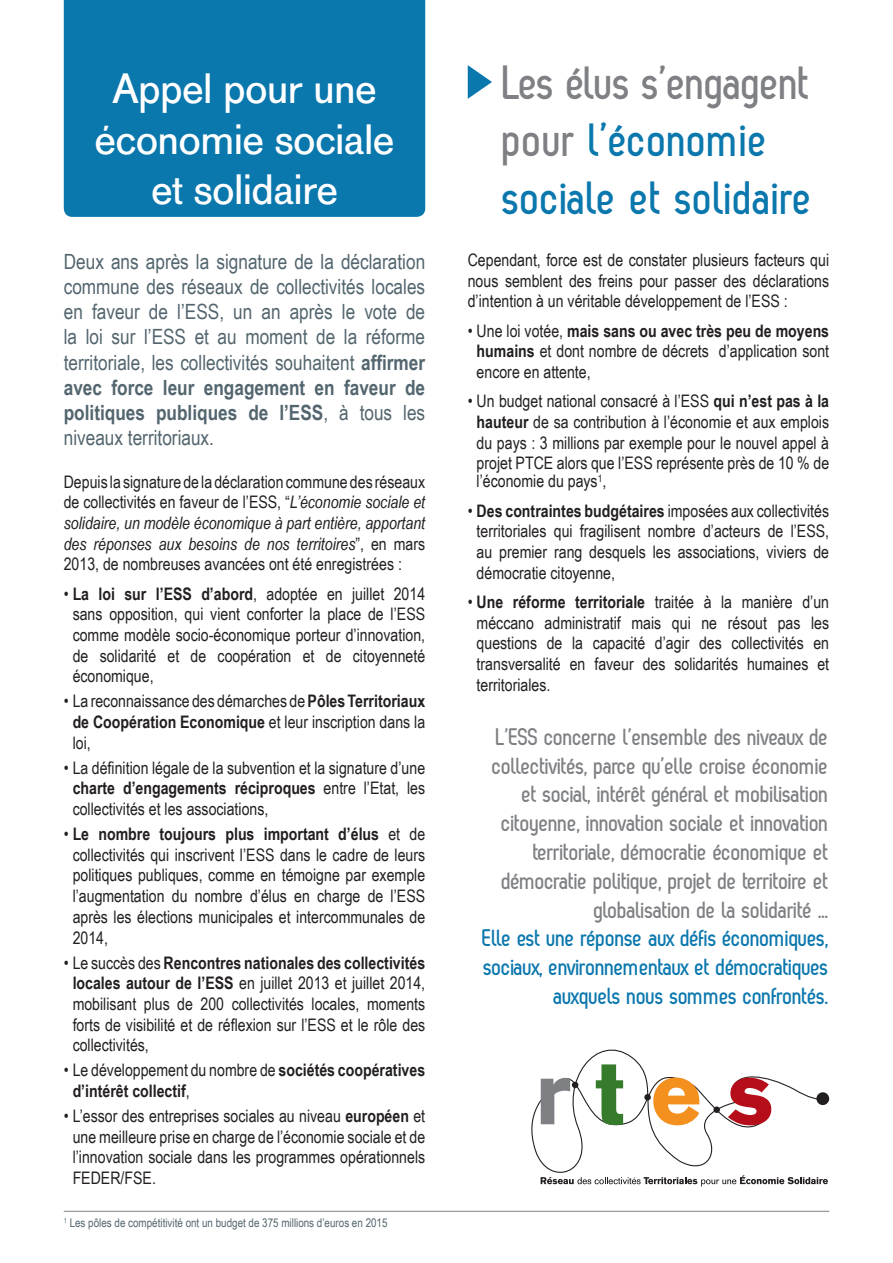
<style>
.page{position:relative;width:893px;height:1263px;background:#fff}
.page>*{position:absolute;margin:0;border:0;box-sizing:border-box;transform-origin:0 0}
.t1{font:700 48px/57.6px "Zag";color:#0a77ad}
.t2{font:42px/50.4px "AG Old Face";color:#fff;text-align:center}
.t3{font:700 24px/28.8px "Zag";letter-spacing:-.02em;color:#7e8083;text-align:right}
.t4{font:700 24px/28.8px "Zag";letter-spacing:-.02em;color:#0a77ad;text-align:right}
.t5{font:21px/25.2px "Arial Narrow";color:#53656e;text-align:justify}
.t6{font:17.25px/20.7px "Arial Narrow";color:#231f20;text-align:justify}
.t7{font:700 17.25px/20.7px "Arial Narrow";color:#231f20}
.t8{font:12px "Arial Narrow";color:#53656e}
.s1{font-weight:700}
.s2{font-style:italic}
.s3{font-weight:400}
.s4{color:#7e8083}
</style>
<div class="page">
<hr style="left:64px;top:1211px;width:765px;height:1px;background:#7e8083">
<svg style="left:531px;top:1049px;width:297px;height:137px"></svg>
<svg style="left:468px;top:65px;width:24px;height:34px"></svg>
<div style="left:64px;top:0;width:361px;height:217px;background:#0a77ad"></div>
<h2 class="t2" style="left:95px;top:64px;width:301px">Appel pour une économie sociale et solidaire</h2>
<p class="t5" style="left:64px;top:248px;width:363px">Deux ans après la signature de la déclaration commune des réseaux de collectivités locales en faveur de l’ESS, un an après le vote de la loi sur l’ESS et au moment de la réforme territoriale, les collectivités souhaitent <span class="s1">affirmer avec force leur engagement en faveur de politiques publiques de l’ESS</span>, à tous les niveaux territoriaux.</p>
<p class="t6" style="left:64px;top:470px;width:363px">Depuis la signature de la déclaration commune des réseaux de collectivités en faveur de l’ESS, “<span class="s2">L’économie sociale et solidaire, un modèle économique à part entière, apportant des réponses aux besoins de nos territoires</span>”, en mars 2013, de nombreuses avancées ont été enregistrées :</p>
<p class="t6" style="left:73px;top:582px;width:354px;text-indent:-9px">• <span class="s1">La loi sur l’ESS d’abord</span>, adoptée en juillet 2014 sans opposition, qui vient conforter la place de l’ESS comme modèle socio-économique porteur d’innovation, de solidarité et de coopération et de citoyenneté économique,</p>
<p class="t6" style="left:73px;top:690px;width:354px;text-indent:-9px">• La reconnaissance des démarches de <span class="s1">Pôles Territoriaux de Coopération Economique</span> et leur inscription dans la loi,</p>
<p class="t6" style="left:73px;top:757px;width:354px;text-indent:-9px">• La définition légale de la subvention et la signature d’une <span class="s1">charte d’engagements réciproques</span> entre l’Etat, les collectivités et les associations,</p>
<p class="t6" style="left:73px;top:823px;width:354px;text-indent:-9px">• <span class="s1">Le nombre toujours plus important d’élus</span> et de collectivités qui inscrivent l’ESS dans le cadre de leurs politiques publiques, comme en témoigne par exemple l’augmentation du nombre d’élus en charge de l’ESS après les élections municipales et intercommunales de 2014,</p>
<p class="t6" style="left:73px;top:951px;width:354px;text-indent:-9px">• Le succès des <span class="s1">Rencontres nationales des collectivités locales autour de l’ESS</span> en juillet 2013 et juillet 2014, mobilisant plus de 200 collectivités locales, moments forts de visibilité et de réflexion sur l’ESS et le rôle des collectivités,</p>
<p class="t7" style="left:73px;top:1059px;width:354px;text-indent:-9px"><span class="s3">• Le développement du nombre de</span> sociétés coopératives d’intérêt collectif<span class="s3">,</span></p>
<p class="t6" style="left:73px;top:1105px;width:354px;text-indent:-9px">• L’essor des entreprises sociales au niveau <span class="s1">européen</span> et une meilleure prise en charge de l’économie sociale et de l’innovation sociale dans les programmes opérationnels FEDER/FSE.</p>
<p class="t8" style="left:64px;top:1214px;width:325px"><sup>1</sup> Les pôles de compétitivité ont un budget de 375 millions d’euros en 2015</p>
<h1 class="t1" style="left:503px;top:53px;width:312px"><span class="s4">Les élus s’engagent pour</span> l’économie sociale et solidaire</h1>
<p class="t6" style="left:468px;top:249px;width:363px">Cependant, force est de constater plusieurs facteurs qui nous semblent des freins pour passer des déclarations d’intention à un véritable développement de l’ESS :</p>
<p class="t6" style="left:477px;top:320px;width:354px;text-indent:-9px">• Une loi votée, <span class="s1">mais sans ou avec très peu de moyens humains</span> et dont nombre de décrets d’application sont encore en attente,</p>
<p class="t6" style="left:468px;top:390px;width:363px;text-align:center">• Un budget national consacré à l’ESS <span class="s1">qui n’est pas à la hauteur</span> de sa contribution à l’économie et aux emplois du pays : 3 millions par exemple pour le nouvel appel à projet PTCE alors que l’ESS représente près de 10 % de</p>
<p class="t6" style="left:477px;top:470px;width:131px">l’économie du pays<sup>1</sup>,</p>
<p class="t6" style="left:477px;top:500px;width:354px;text-indent:-9px">• <span class="s1">Des contraintes budgétaires</span> imposées aux collectivités territoriales qui fragilisent nombre d’acteurs de l’ESS, au premier rang desquels les associations, viviers de démocratie citoyenne,</p>
<p class="t6" style="left:477px;top:591px;width:354px;text-indent:-9px">• <span class="s1">Une réforme territoriale</span> traitée à la manière d’un méccano administratif mais qui ne résout pas les questions de la capacité d’agir des collectivités en transversalité en faveur des solidarités humaines et territoriales.</p>
<p class="t3" style="left:493px;top:722px;width:338px">L’ESS concerne l’ensemble des niveaux de collectivités, parce qu’elle croise économie et social, intérêt général et mobilisation citoyenne, innovation sociale et innovation territoriale, démocratie économique et démocratie politique, projet de territoire et globalisation de la solidarité ...</p>
<h3 class="t4" style="left:483px;top:923px;width:348px">Elle est une réponse aux défis économiques, sociaux, environnementaux et démocratiques auxquels nous sommes confrontés.</h3>
</div>
